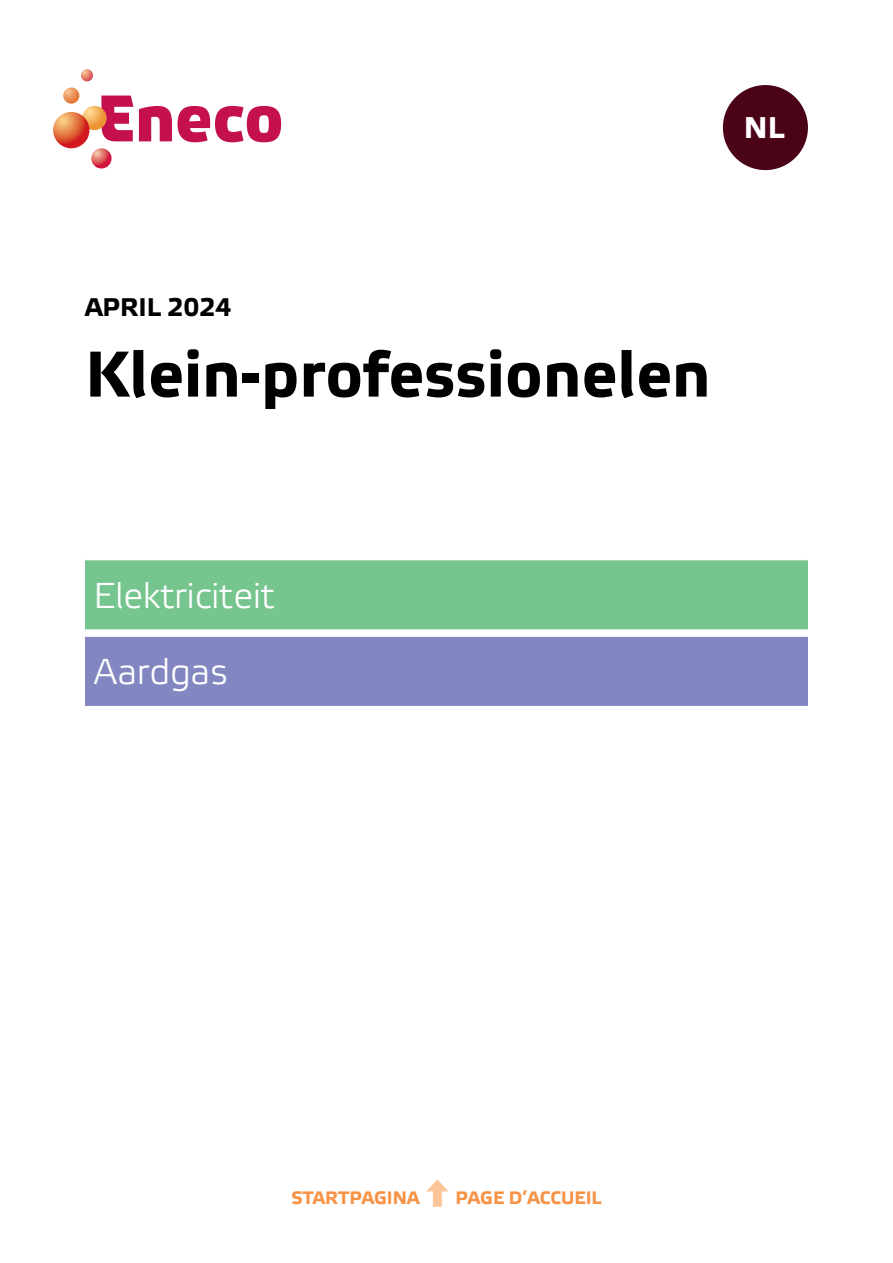
<style>
.page{position:relative;width:893px;height:1263px;background:#fff}
.page>*{position:absolute;margin:0;border:0;box-sizing:border-box;transform-origin:0 0}
.t1{font:700 64.5px "Etelka Text";color:#000}
.t2{font:300 36px/76.5px "Etelka";color:#fff}
.t3{font:700 30px "Etelka Text";color:#fff}
.t4{font:700 25.5px "Etelka Text";color:#000}
.t5{font:700 18px "Etelka Text";color:#f79346}
</style>
<div class="page">
<svg style="left:101px;top:96px;width:180px;height:46px"></svg>
<svg style="left:82px;top:106px;width:25px;height:24px"></svg>
<svg style="left:53px;top:112px;width:36px;height:36px"></svg>
<svg style="left:91px;top:148px;width:21px;height:20px"></svg>
<svg style="left:81px;top:69px;width:12px;height:12px"></svg>
<svg style="left:63px;top:87px;width:16px;height:17px"></svg>
<div style="left:433px;top:1187px;width:9px;height:20px;background:#fcc699"></div>
<svg style="left:427px;top:1179px;width:21px;height:12px"></svg>
<div style="left:85px;top:557px;width:723px;height:76px;background:#76c58f"></div>
<div style="left:85px;top:633px;width:723px;height:77px;background:#8286c1"></div>
<div style="left:85px;top:553px;width:723px;height:7px;background:#fff"></div>
<div style="left:85px;top:629px;width:723px;height:8px;background:#fff"></div>
<div style="left:85px;top:706px;width:723px;height:7px;background:#fff"></div>
<div style="left:723px;top:85px;width:85px;height:85px;background:#4a0317;border-radius:50%"></div>
<h3 class="t3" style="left:744px;top:109px;width:42px">NL</h3>
<h3 class="t4" style="left:85px;top:291px;width:148px">APRIL 2024</h3>
<h1 class="t1" style="left:85px;top:334px;width:627px">Klein-professionelen</h1>
<h2 class="t2" style="left:94px;top:558px;width:183px">Elektriciteit<br>Aardgas</h2>
<p class="t5" style="left:291px;top:1186px;width:130px">STARTPAGINA</p>
<p class="t5" style="left:456px;top:1186px;width:147px">PAGE D’ACCUEIL</p>
</div>
